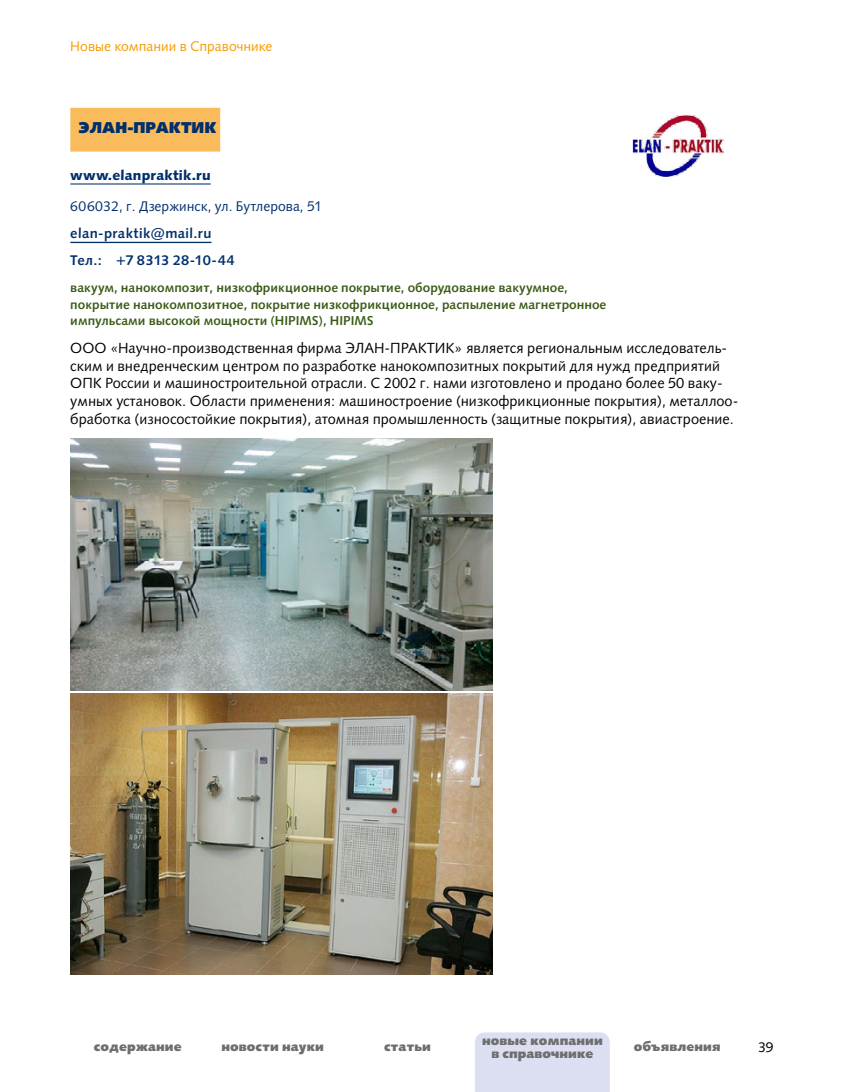
<style>
.page{position:relative;width:844px;height:1092px;background:#fff}
.page>*{position:absolute;margin:0;border:0;box-sizing:border-box;transform-origin:0 0}
.t1{font:900 15.75px "Humanist 531 BT";color:#002f6c}
.t2{font:14.7px/17.7px "Humanist 531 BT";color:#000}
.t3{font:700 14px/26.8px "Humanist 531 BT";letter-spacing:.025em;color:#002f6c}
.t4{font:14px "Humanist 531 BT";color:#002f6c}
.t5{font:14px "Humanist 531 BT";color:#f59b00}
.t6{font:900 14px "Humanist 531 BT";letter-spacing:.015em;color:#002f6c}
.t7{font:14px "Humanist 531 BT";color:#000}
.t8{font:700 12.95px/16.8px "Humanist 531 BT";color:#3a5b17}
.t9{font:900 12.95px/12.2px "Humanist 531 BT";letter-spacing:.005em;color:#6e6e6e;text-align:center}
</style>
<div class="page">
<div style="left:475px;top:1032px;width:134px;height:59px;background:#dbdff1"></div>
<div style="left:70px;top:108px;width:150px;height:43px;background:#fabb5c"></div>
<hr style="left:70px;top:183px;width:141px;height:1px;background:#002f6c">
<hr style="left:70px;top:242px;width:141px;height:1px;background:#002f6c">
<img style="left:632px;top:115px;width:91px;height:61px">
<img style="left:70px;top:438px;width:422px;height:252px">
<img style="left:70px;top:693px;width:422px;height:281px">
<p class="t5" style="left:70px;top:37px;width:204px">Новые компании в Справочнике</p>
<p class="t1" style="left:78px;top:117px;width:140px">ЭЛАН-ПРАКТИК</p>
<p class="t6" style="left:70px;top:166px;width:142px">www.elanpraktik.ru</p>
<p class="t4" style="left:70px;top:197px;width:253px">606032, г. Дзержинск, ул. Бутлерова, 51</p>
<p class="t3" style="left:70px;top:220px;width:166px">elan-praktik@mail.ru<br>Тел.: +7 8313 28-10-44</p>
<p class="t8" style="left:70px;top:279px;width:537px">вакуум, нанокомпозит, низкофрикционное покрытие, оборудование вакуумное, покрытие нанокомпозитное, покрытие низкофрикционное, распыление магнетронное импульсами высокой мощности (HIPIMS), HIPIMS</p>
<p class="t2" style="left:70px;top:338px;width:669px">ООО «Научно-производственная фирма ЭЛАН-ПРАКТИК» является региональным исследователь&shy;ским и внедренческим центром по разработке нанокомпозитных покрытий для нужд предприятий ОПК России и машиностроительной отрасли. С 2002 г. нами изготовлено и продано более 50 ваку&shy;умных установок. Области применения: машиностроение (низкофрикционные покрытия), металлоо&shy;бработка (износостойкие покрытия), атомная промышленность (защитные покрытия), авиастроение.</p>
<p class="t9" style="left:482px;top:1035px;width:122px">новые компании в справочнике</p>
<p class="t9" style="left:633px;top:1041px;width:88px">объявления</p>
<p class="t9" style="left:94px;top:1041px;width:89px">содержание</p>
<p class="t9" style="left:221px;top:1041px;width:104px">новости науки</p>
<p class="t9" style="left:384px;top:1041px;width:48px">статьи</p>
<p class="t7" style="left:757px;top:1037px;width:17px">39</p>
</div>
